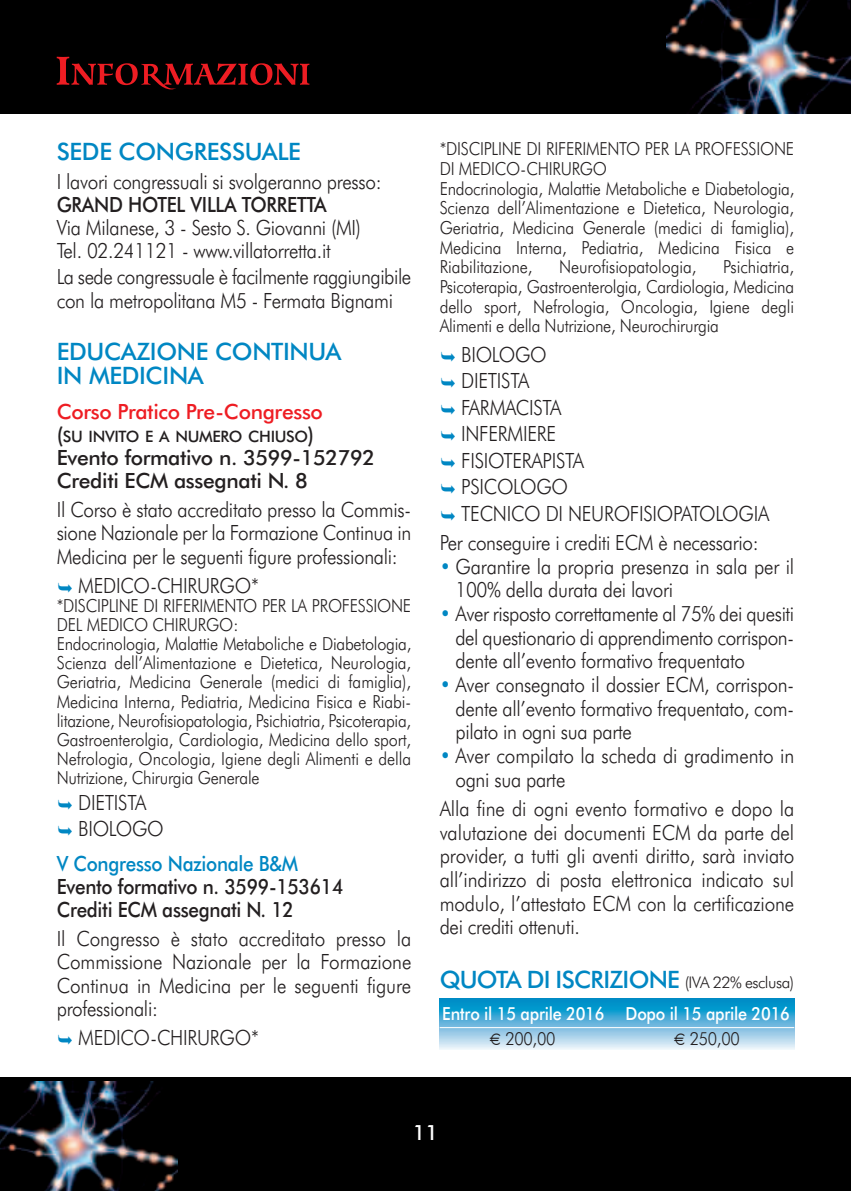
<style>
.page{position:relative;width:851px;height:1191px;background:#fff}
.page>*{position:absolute;margin:0;border:0;box-sizing:border-box;transform-origin:0 0}
.t1{font:500 24px/24.2px "Futura BT";letter-spacing:-.015em;color:#0087c3}
.t2{font:300 21px/23.6px "Futura BT";letter-spacing:-.015em;color:#231f20;scale:.9 1}
.t3{font:500 21px/23.2px "Futura BT";letter-spacing:-.015em;color:#231f20;scale:.9 1}
.t4{font:500 21px/23.2px "Futura BT";letter-spacing:-.015em;color:#231f20}
.t5{font:500 21px "Futura BT";letter-spacing:-.015em;color:#ee1d23}
.t6{font:500 21px "Futura BT";letter-spacing:-.015em;color:#0087c3;scale:.9 1}
.t7{font:500 21px "Futura BT";color:#fff}
.t8{font:300 18px/19.2px "Futura BT";letter-spacing:-.01em;color:#231f20;scale:.9 1}
.t9{font:500 18px "Futura BT";letter-spacing:-.015em;color:#fff;scale:.9 1}
.t10{font:500 15.8px "Futura BT";letter-spacing:-.02em;color:#231f20}
.s1{font-size:21px}
.s2{color:#0087c3}
.s3{font-weight:300;font-size:16px;color:#231f20}
</style>
<div class="page">
<svg style="left:439px;top:998px;width:355px;height:51px;background:#63b7dd"></svg>
<div style="left:0;top:0;width:850px;height:113px;background:#000"></div>
<img style="left:666px;top:0;width:184px;height:113px">
<div style="left:0;top:1077px;width:850px;height:114px;background:#000"></div>
<img style="left:0;top:1082px;width:177px;height:109px">
<hr style="left:439px;top:1027px;width:355px;height:1px;background:#fff">
<svg style="left:57px;top:57px;width:252px;height:32px"></svg>
<svg style="left:490px;top:1033px;width:10px;height:12px"></svg>
<svg style="left:674px;top:1033px;width:10px;height:12px"></svg>
<p class="t1" style="left:57px;top:141px;width:246px">SEDE CONGRESSUALE</p>
<p class="t2" style="left:57px;top:171px;width:362px">I lavori congressuali si svolgeranno presso:</p>
<p class="t3" style="left:57px;top:195px;width:301px">GRAND HOTEL VILLA TORRETTA</p>
<p class="t2" style="left:57px;top:218px;width:339px">Via Milanese, 3 - Sesto S. Giovanni (MI)<br>Tel. 02.241121 - www.villatorretta.it</p>
<p class="t2" style="left:57px;top:267px;width:395px">La sede congressuale è facilmente rag giun gibile con la metropolitana M5 - Fermata Bignami</p>
<p class="t1" style="left:57px;top:341px;width:286px">EDUCAZIONE CONTINUA<br>IN MEDICINA</p>
<p class="t5" style="left:57px;top:403px;width:268px">Corso Pratico Pre-Congresso</p>
<p class="t10" style="left:57px;top:430px;width:259px"><span class="s1">(</span>SU INVITO E A NUMERO CHIUSO<span class="s1">)</span></p>
<p class="t4" style="left:57px;top:448px;width:320px">Evento formativo n. 3599-152792<br>Crediti ECM assegnati N. 8</p>
<p class="t2" style="left:57px;top:500px;width:395px;text-align:justify">Il Corso è stato accreditato presso la Commis - sione Nazionale per la Formazione Continua in Medicina per le seguenti figure professionali:</p>
<p class="t2" style="left:78px;top:575px;width:202px">MEDICO-CHIRURGO*</p>
<p class="t8" style="left:57px;top:597px;width:395px">*DISCIPLINE DI RIFERIMENTO PER LA PROFESSIONE DEL MEDICO CHIRURGO:<br>Endocrinologia, Malattie Metaboliche e Diabetologia, Scienza dell’Alimentazione e Dietetica, Neurologia, Geriatria, Medicina Generale (medici di famiglia), Medicina Interna, Pediatria, Medicina Fisica e Riabi - litazione, Neurofisiopatologia, Psichiatria, Psicoterapia, Gastroenterolgia, Cardiologia, Medicina dello sport, Nefrologia, Oncologia, Igiene degli Alimenti e della Nutrizione, Chirurgia Generale</p>
<p class="t2" style="left:78px;top:791px;width:96px;line-height:26px">DIETISTA<br>BIOLOGO</p>
<p class="t6" style="left:57px;top:855px;width:270px">V Congresso Nazionale B&amp;M</p>
<p class="t3" style="left:57px;top:877px;width:320px">Evento formativo n. 3599-153614<br>Crediti ECM assegnati N. 12</p>
<p class="t2" style="left:57px;top:929px;width:395px;text-align:justify">Il Congresso è stato accreditato presso la Commissione Nazionale per la Formazione Continua in Medicina per le seguenti figure professionali:</p>
<p class="t2" style="left:78px;top:1027px;width:202px">MEDICO-CHIRURGO*</p>
<p class="t8" style="left:439px;top:141px;width:395px">*DISCIPLINE DI RIFERIMENTO PER LA PROFESSIONE DI MEDICO-CHIRURGO<br>Endocrinologia, Malattie Metaboliche e Diabetologia, Scienza dell’Alimentazione e Dietetica, Neurologia, Geriatria, Medicina Generale (medici di famiglia), Medicina Interna, Pediatria, Medicina Fisica e Riabilitazione,</p>
<p class="t8" style="left:559px;top:259px;width:154px">Neurofisiopatologia,</p>
<p class="t8" style="left:439px;top:259px;width:395px;text-align:justify;text-indent:283px">Psichiatria, Psicoterapia, Gastroenterolgia, Cardiologia, Medicina dello sport, Nefrologia, Oncologia, Igiene degli Alimenti e della Nutrizione, Neurochirurgia</p>
<p class="t2" style="left:461px;top:343px;width:344px;line-height:26.4px">BIOLOGO<br>DIETISTA<br>FARMACISTA<br>INFERMIERE<br>FISIOTERAPISTA<br>PSICOLOGO<br>TECNICO DI NEUROFISIOPATOLOGIA</p>
<p class="t2" style="left:439px;top:532px;width:356px">Per conseguire i crediti ECM è necessario:</p>
<p class="t2" style="left:455px;top:556px;width:378px;text-indent:-16px"><span class="s2">•</span> Garantire la propria presenza in sala per il<br>100% della durata dei lavori</p>
<p class="t2" style="left:455px;top:603px;width:378px;text-align:justify;text-indent:-16px"><span class="s2">•</span> Aver risposto correttamente al 75% dei quesiti del questionario di apprendimento corrispon - dente all’evento formativo frequentato</p>
<p class="t2" style="left:455px;top:674px;width:377px;text-align:justify;text-indent:-16px"><span class="s2">•</span> Aver consegnato il dossier ECM, corrispon - dente all’evento formativo frequentato, com - pilato in ogni sua parte</p>
<p class="t2" style="left:455px;top:745px;width:378px;text-indent:-16px"><span class="s2">•</span> Aver compilato la scheda di gradimento in ogni sua parte</p>
<p class="t2" style="left:439px;top:798px;width:395px;text-align:justify">Alla fine di ogni evento formativo e dopo la valutazione dei documenti ECM da parte del provider, a tutti gli aventi diritto, sarà inviato all’indirizzo di posta elettronica indicato sul modulo, l’attestato ECM con la certificazione dei crediti ottenuti.</p>
<p class="t1" style="left:439px;top:969px;width:356px">QUOTA DI ISCRIZIONE <span class="s3">(IVA 22% esclusa)</span></p>
<p class="t9" style="left:442px;top:1006px;width:388px">Entro il 15 aprile 2016 Dopo il 15 aprile 2016</p>
<p class="t8" style="left:505px;top:1030px;width:57px">200,00</p>
<p class="t8" style="left:689px;top:1030px;width:57px">250,00</p>
<p class="t7" style="left:413px;top:1124px;width:27px">11</p>
</div>
